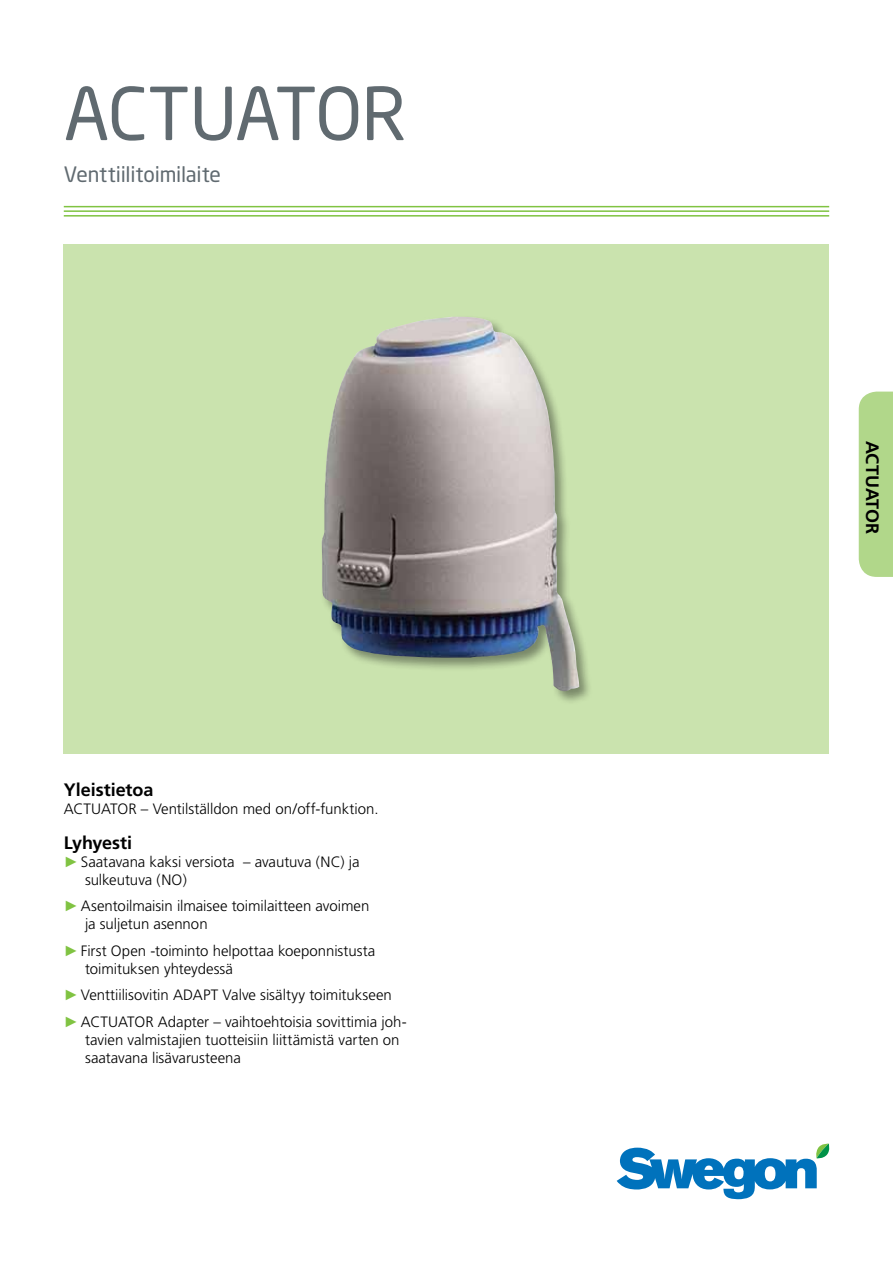
<style>
.page{position:relative;width:893px;height:1263px;background:#fff}
.page>*{position:absolute;margin:0;border:0;box-sizing:border-box;transform-origin:0 0}
.t1{font:72px "Neo Sans Std";letter-spacing:-.025em;color:#606a70}
.t2{font:21px "Neo Sans Std";letter-spacing:-.01em;color:#606a70}
.t3{font:700 18px "Frutiger";color:#000}
.t4{font:300 15px/18px "Frutiger";letter-spacing:-.005em;color:#000}
.s1{font-family:"Times New Roman";font-weight:400;color:#80c342}
</style>
<div class="page">
<svg style="left:617px;top:1143px;width:212px;height:56px"></svg>
<hr style="left:64px;top:206px;width:765px;height:1px;background:#80c342">
<hr style="left:64px;top:210px;width:765px;height:2px;background:#80c342">
<hr style="left:64px;top:215px;width:765px;height:2px;background:#80c342">
<div style="left:859px;top:392px;width:34px;height:185px;background:#b1d78a"></div>
<div style="left:64px;top:244px;width:765px;height:510px;background:#cae3ae"></div>
<div style="left:320px;top:315px;width:273px;height:390px;background:#000;opacity:.4"></div>
<img style="left:322px;top:317px;width:257px;height:374px">
<h1 class="t1" style="left:64px;top:70px;width:344px">ACTUATOR</h1>
<h2 class="t2" style="left:64px;top:161px;width:159px">Venttiilitoimilaite</h2>
<p class="t3" style="left:64px;top:780px;width:91px">Yleistietoa</p>
<p class="t4" style="left:64px;top:800px;width:316px">ACTUATOR – Ventilställdon med on/off-funktion.</p>
<p class="t3" style="left:64px;top:832px;width:70px">Lyhyesti</p>
<p class="t4" style="left:85px;top:853px;width:276px;text-indent:-21px"><span class="s1">►</span>Saatavana kaksi versiota – avautuva (NC) ja sulkeutuva (NO)</p>
<p class="t4" style="left:85px;top:897px;width:286px;text-indent:-21px"><span class="s1">►</span>Asentoilmaisin ilmaisee toimilaitteen avoimen ja suljetun asennon</p>
<p class="t4" style="left:85px;top:942px;width:292px;text-indent:-21px"><span class="s1">►</span>First Open -toiminto helpottaa koeponnistusta toimituksen yhteydessä</p>
<p class="t4" style="left:64px;top:982px;width:345px;line-height:26.5px"><span class="s1">►</span>Venttiilisovitin ADAPT Valve sisältyy toimitukseen <span class="s1">►</span>ACTUATOR Adapter – vaihtoehtoisia sovittimia joh-</p>
<p class="t4" style="left:85px;top:1031px;width:316px">tavien valmistajien tuotteisiin liittämistä varten on saatavana lisävarusteena</p>
<p class="t3" style="left:883px;top:441px;width:95px;rotate:90deg">ACTUATOR</p>
</div>
